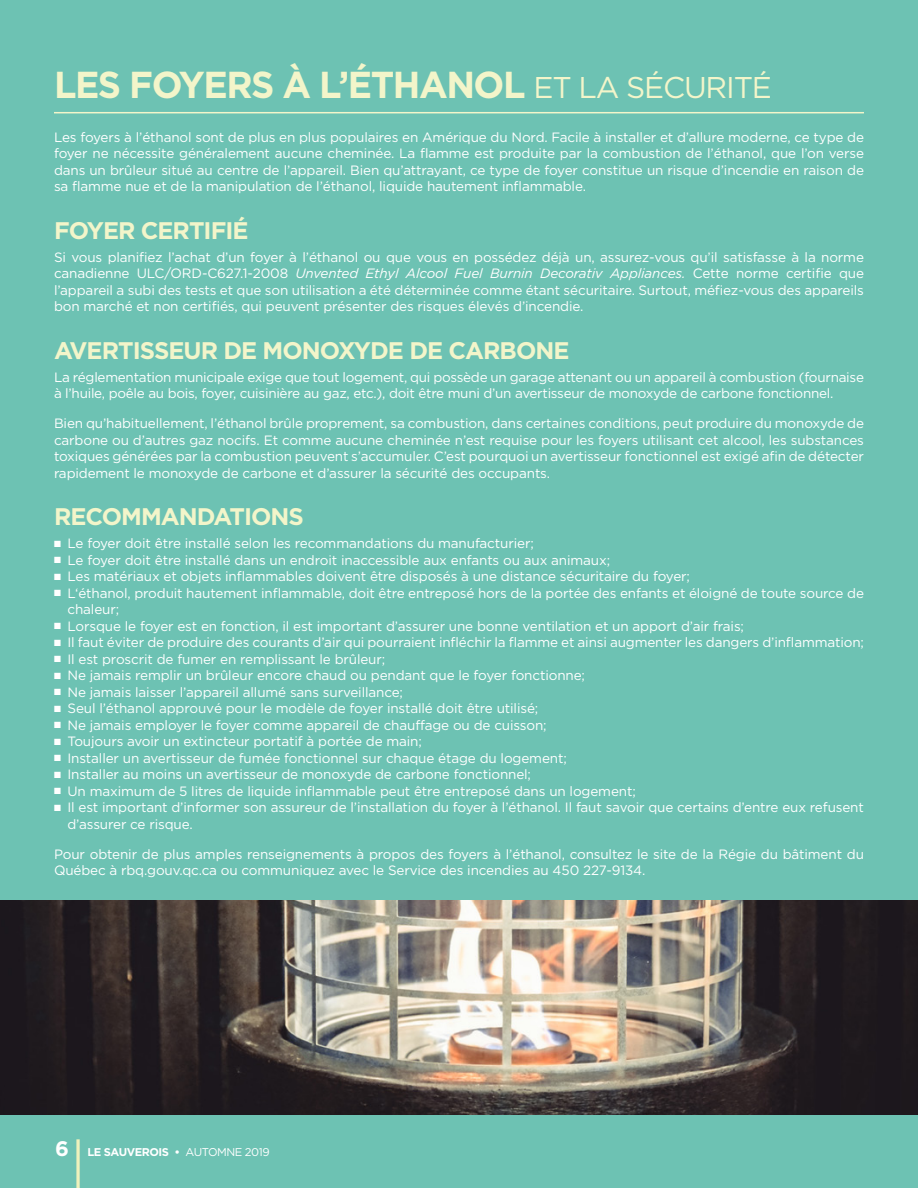
<style>
.page{position:relative;width:918px;height:1188px;background:#6dc2b3}
.page>*{position:absolute;margin:0;border:0;box-sizing:border-box;transform-origin:0 0}
.t1{font:700 81px "Gotham";color:#eff2bc;scale:.33 1}
.t2{font:700 37.5px "Gotham";letter-spacing:-.04em;color:#f3f5ca}
.t3{font:700 24px "Gotham";letter-spacing:-.04em;color:#f3f5ca}
.t4{font:700 21px "Gotham";color:#fff}
.t5{font:13.5px/16.5px "Gotham";letter-spacing:-.01em;color:#fff}
.t6{font:700 11.25px "Gotham";letter-spacing:-.04em;color:#fff}
.s1{font-weight:400;font-size:30px}
.s2{font-style:italic}
.s3{font-weight:400}
</style>
<div class="page">
<hr style="left:54px;top:112px;width:810px;height:1px;background:#f3f5ca">
<img style="left:0;top:901px;width:918px;height:214px">
<h2 class="t2" style="left:54px;top:64px;width:720px">LES FOYERS À L’ÉTHANOL <span class="s1">ET LA SÉCURITÉ</span></h2>
<p class="t5" style="left:54px;top:129px;width:812px;text-align:justify">Les foyers à l’éthanol sont de plus en plus populaires en Amérique du Nord. Facile à installer et d’allure moderne, ce type de foyer ne nécessite généralement aucune cheminée. La flamme est produite par la combustion de l’éthanol, que l’on verse dans un brûleur situé au centre de l’appareil. Bien qu’attrayant, ce type de foyer constitue un risque d’incendie en raison de sa flamme nue et de la manipulation de l’éthanol, liquide hautement inflammable.</p>
<h3 class="t3" style="left:54px;top:216px;width:196px">FOYER CERTIFIÉ</h3>
<p class="t5" style="left:54px;top:249px;width:812px;text-align:justify">Si vous planifiez l’achat d’un foyer à l’éthanol ou que vous en possédez déjà un, assurez-vous qu’il satisfasse à la norme canadienne ULC/ORD-C627.1-2008 <span class="s2">Unvented Ethyl Alcool Fuel Burnin Decorativ Appliances.</span> Cette norme certifie que l’appareil a subi des tests et que son utilisation a été déterminée comme étant sécuritaire. Surtout, méfiez-vous des appareils bon marché et non certifiés, qui peuvent présenter des risques élevés d’incendie.</p>
<h3 class="t3" style="left:54px;top:336px;width:517px">AVERTISSEUR DE MONOXYDE DE CARBONE</h3>
<p class="t5" style="left:54px;top:369px;width:812px">La réglementation municipale exige que tout logement, qui possède un garage attenant ou un appareil à combustion (fournaise à l’huile, poêle au bois, foyer, cuisinière au gaz, etc.), doit être muni d’un avertisseur de monoxyde de carbone fonctionnel.</p>
<p class="t5" style="left:54px;top:415px;width:812px;text-align:justify">Bien qu’habituellement, l’éthanol brûle proprement, sa combustion, dans certaines conditions, peut produire du monoxyde de carbone ou d’autres gaz nocifs. Et comme aucune cheminée n’est requise pour les foyers utilisant cet alcool, les substances toxiques générées par la combustion peuvent s’accumuler. C’est pourquoi un avertisseur fonctionnel est exigé afin de détecter rapidement le monoxyde de carbone et d’assurer la sécurité des occupants.</p>
<h3 class="t3" style="left:54px;top:503px;width:251px">RECOMMANDATIONS</h3>
<p class="t5" style="left:54px;top:535px;width:481px">■ Le foyer doit être installé selon les recommandations du manufacturier;</p>
<p class="t5" style="left:54px;top:552px;width:558px">■ Le foyer doit être installé dans un endroit inaccessible aux enfants ou aux animaux;</p>
<p class="t5" style="left:54px;top:568px;width:637px">■ Les matériaux et objets inflammables doivent être disposés à une distance sécuritaire du foyer;</p>
<p class="t5" style="left:68px;top:585px;width:798px;text-indent:-14px">■ L‘éthanol, produit hautement inflammable, doit être entreposé hors de la portée des enfants et éloigné de toute source de chaleur;</p>
<p class="t5" style="left:54px;top:618px;width:692px">■ Lorsque le foyer est en fonction, il est important d’assurer une bonne ventilation et un apport d’air frais;</p>
<p class="t5" style="left:54px;top:634px;width:812px">■ Il faut éviter de produire des courants d’air qui pourraient infléchir la flamme et ainsi augmenter les dangers d’inflammation;</p>
<p class="t5" style="left:54px;top:651px;width:333px">■ Il est proscrit de fumer en remplissant le brûleur;</p>
<p class="t5" style="left:54px;top:667px;width:533px">■ Ne jamais remplir un brûleur encore chaud ou pendant que le foyer fonctionne;</p>
<p class="t5" style="left:54px;top:684px;width:351px">■ Ne jamais laisser l’appareil allumé sans surveillance;</p>
<p class="t5" style="left:54px;top:700px;width:486px">■ Seul l’éthanol approuvé pour le modèle de foyer installé doit être utilisé;</p>
<p class="t5" style="left:54px;top:717px;width:494px">■ Ne jamais employer le foyer comme appareil de chauffage ou de cuisson;</p>
<p class="t5" style="left:54px;top:733px;width:369px">■ Toujours avoir un extincteur portatif à portée de main;</p>
<p class="t5" style="left:54px;top:750px;width:514px">■ Installer un avertisseur de fumée fonctionnel sur chaque étage du logement;</p>
<p class="t5" style="left:54px;top:766px;width:479px">■ Installer au moins un avertisseur de monoxyde de carbone fonctionnel;</p>
<p class="t5" style="left:54px;top:783px;width:583px">■ Un maximum de 5 litres de liquide inflammable peut être entreposé dans un logement;</p>
<p class="t5" style="left:68px;top:799px;width:798px;text-indent:-14px">■ Il est important d’informer son assureur de l’installation du foyer à l’éthanol. Il faut savoir que certains d’entre eux refusent d’assurer ce risque.</p>
<p class="t5" style="left:54px;top:846px;width:812px">Pour obtenir de plus amples renseignements à propos des foyers à l’éthanol, consultez le site de la Régie du bâtiment du<br>Québec à rbq.gouv.qc.ca ou communiquez avec le Service des incendies au 450 227-9134.</p>
<h3 class="t4" style="left:55px;top:1137px;width:15px">6</h3>
<h1 class="t1" style="left:74px;top:1129px;width:30px">|</h1>
<p class="t6" style="left:87px;top:1146px;width:184px">LE SAUVEROIS • <span class="s3">AUTOMNE 2019</span></p>
</div>
